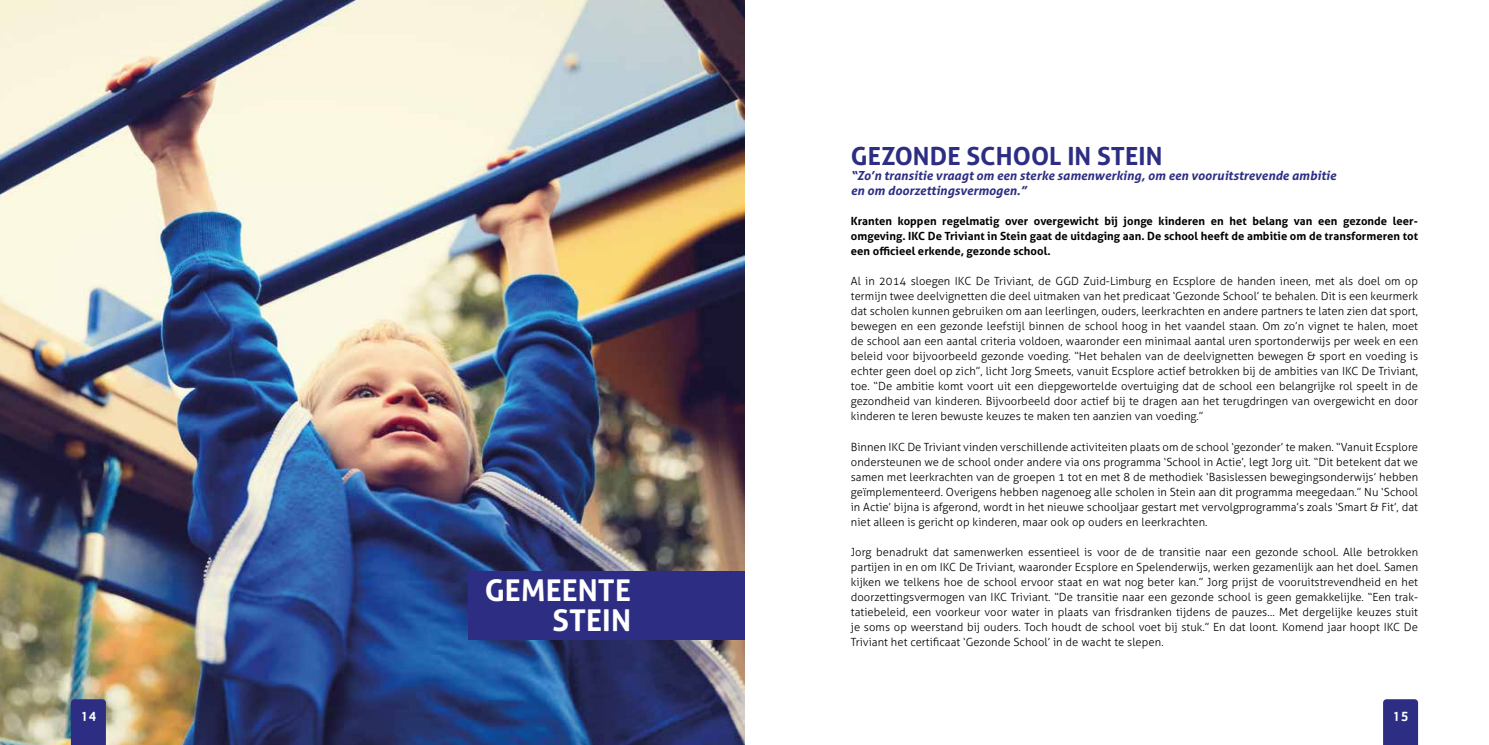
<style>
.page{position:relative;width:1489px;height:745px;background:#fff}
.page>*{position:absolute;margin:0;border:0;box-sizing:border-box;transform-origin:0 0}
.t1{font:700 30px/30px "Aller";letter-spacing:.005em;color:#fff;text-align:right}
.t2{font:700 25px "Aller";letter-spacing:.005em;color:#2d2e83}
.t3{font:500 13.75px "Cachet Std";color:#fff}
.t4{font:italic 700 12.5px/15px "Aller";letter-spacing:.005em;color:#2d2e83}
.t5{font:300 11.25px/15px "Aller";letter-spacing:.005em;color:#000;text-align:justify}
.t6{font:700 11.25px/15px "Aller";letter-spacing:.005em;color:#000;text-align:justify}
</style>
<div class="page">
<div style="left:1383px;top:699px;width:34px;height:45px;background:#2d2e83"></div>
<img style="left:0;top:0;width:744px;height:744px">
<div style="left:71px;top:698px;width:35px;height:46px;background:#2d2e83"></div>
<div style="left:468px;top:570px;width:276px;height:69px;background:#2d2e83"></div>
<p class="t3" style="left:80px;top:707px;width:18px">14</p>
<h1 class="t1" style="left:485px;top:574px;width:148px">GEMEENTE<br>STEIN</h1>
<h2 class="t2" style="left:850px;top:141px;width:313px">GEZONDE SCHOOL IN STEIN</h2>
<p class="t4" style="left:850px;top:168px;width:487px">“Zo’n transitie vraagt om een sterke samenwerking, om een vooruitstrevende ambitie en om doorzettingsvermogen.”</p>
<p class="t6" style="left:850px;top:213px;width:568px">Kranten koppen regelmatig over overgewicht bij jonge kinderen en het belang van een gezonde leer&shy;omgeving. IKC De Triviant in Stein gaat de uitdaging aan. De school heeft de ambitie om de transformeren tot een officieel erkende, gezonde school.</p>
<p class="t5" style="left:850px;top:274px;width:569px">Al in 2014 sloegen IKC De Triviant, de GGD Zuid-Limburg en Ecsplore de handen ineen, met als doel om op termijn twee deelvignetten die deel uitmaken van het predicaat ‘Gezonde School’ te behalen. Dit is een keurmerk dat scholen kunnen gebruiken om aan leerlingen, ouders, leerkrachten en andere partners te laten zien dat sport, bewegen en een gezonde leefstijl binnen de school hoog in het vaandel staan. Om zo’n vignet te halen, moet de school aan een aantal criteria voldoen, waaronder een minimaal aantal uren sportonderwijs per week en een beleid voor bijvoorbeeld gezonde voeding. “Het behalen van de deelvignetten bewegen &amp; sport en voeding is echter geen doel op zich”, licht Jorg Smeets, vanuit Ecsplore actief betrokken bij de ambities van IKC De Triviant, toe. “De ambitie komt voort uit een diepgewortelde overtuiging dat de school een belangrijke rol speelt in de gezondheid van kinderen. Bijvoorbeeld door actief bij te dragen aan het terugdringen van overgewicht en door kinderen te leren bewuste keuzes te maken ten aanzien van voeding.”</p>
<p class="t5" style="left:850px;top:438px;width:568px">Binnen IKC De Triviant vinden verschillende activiteiten plaats om de school ‘gezonder’ te maken. “Vanuit Ecsplore ondersteunen we de school onder andere via ons programma ‘School in Actie’, legt Jorg uit. “Dit betekent dat we samen met leerkrachten van de groepen 1 tot en met 8 de methodiek ‘Basislessen bewegingsonderwijs’ hebben geïmplementeerd. Overigens hebben nagenoeg alle scholen in Stein aan dit programma meegedaan.” Nu ‘School in Actie’ bijna is afgerond, wordt in het nieuwe schooljaar gestart met vervolgprogramma’s zoals ‘Smart &amp; Fit’, dat niet alleen is gericht op kinderen, maar ook op ouders en leerkrachten.</p>
<p class="t5" style="left:850px;top:543px;width:568px">Jorg benadrukt dat samenwerken essentieel is voor de de transitie naar een gezonde school. Alle betrokken partijen in en om IKC De Triviant, waaronder Ecsplore en Spelenderwijs, werken gezamenlijk aan het doel. Samen kijken we telkens hoe de school ervoor staat en wat nog beter kan.” Jorg prijst de vooruitstrevendheid en het doorzettingsvermogen van IKC Triviant. “De transitie naar een gezonde school is geen gemakkelijke. “Een trak&shy;tatiebeleid, een voorkeur voor water in plaats van frisdranken tijdens de pauzes… Met dergelijke keuzes stuit je soms op weerstand bij ouders. Toch houdt de school voet bij stuk.” En dat loont. Komend jaar hoopt IKC De Triviant het certificaat ‘Gezonde School’ in de wacht te slepen.</p>
<p class="t3" style="left:1391px;top:707px;width:18px">15</p>
</div>
